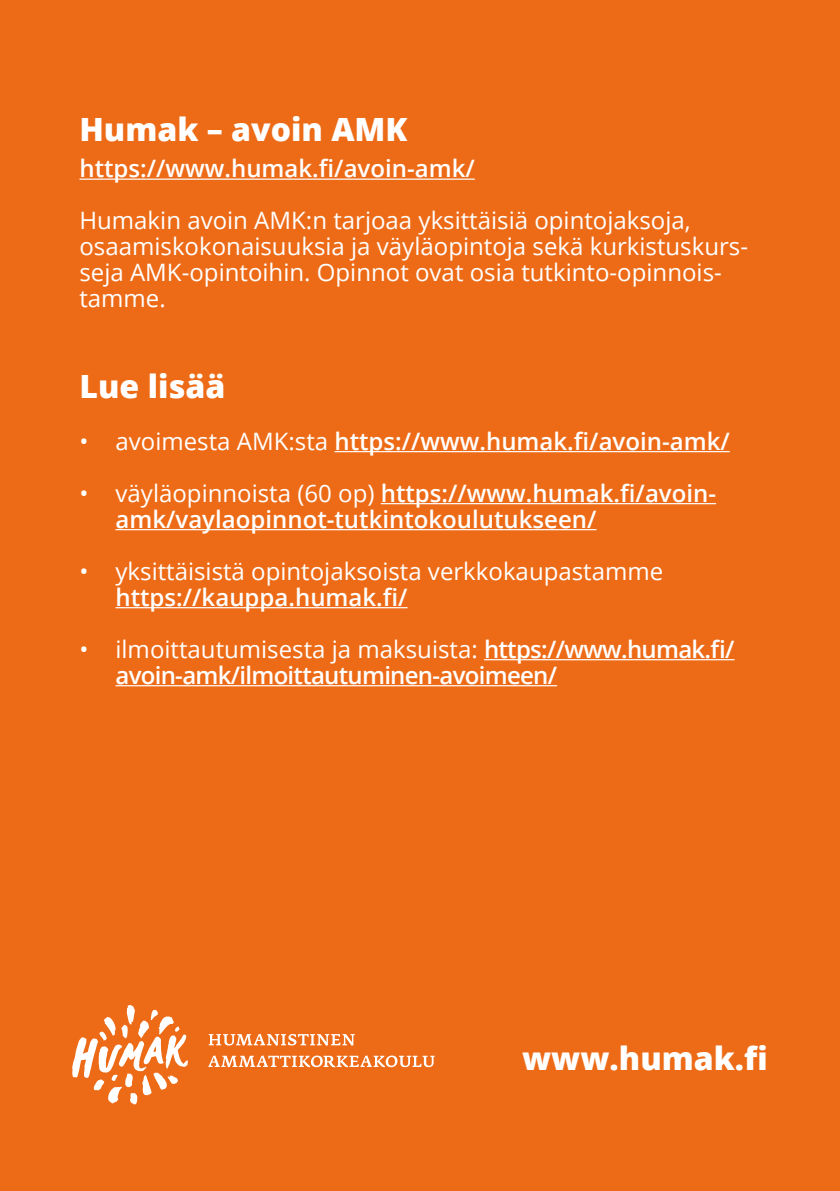
<style>
.page{position:relative;width:840px;height:1191px;background:#fff}
.page>*{position:absolute;margin:0;border:0;box-sizing:border-box;transform-origin:0 0}
.t1{font:800 32px "Open Sans";color:#fff}
.t2{font:24px/26px "Open Sans";color:#fff}
.t3{font:600 24px/26px "Open Sans";color:#fff}
.t4{font:600 24px/26px "Open Sans";letter-spacing:-.03em;color:#fff}
.s1{font-weight:400}
</style>
<div class="page">
<div style="left:0;top:0;width:839px;height:1191px;background:#ed6b17"></div>
<svg style="left:72px;top:1005px;width:116px;height:99px"></svg>
<svg style="left:208px;top:1033px;width:146px;height:12px"></svg>
<svg style="left:208px;top:1055px;width:226px;height:12px"></svg>
<hr style="left:79px;top:178px;width:395px;height:2px;background:#fff">
<hr style="left:334px;top:451px;width:395px;height:1px;background:#fff">
<hr style="left:380px;top:503px;width:335px;height:1px;background:#fff">
<hr style="left:115px;top:529px;width:481px;height:1px;background:#fff">
<hr style="left:115px;top:607px;width:292px;height:1px;background:#fff">
<hr style="left:484px;top:659px;width:250px;height:1px;background:#fff">
<hr style="left:115px;top:685px;width:442px;height:1px;background:#fff">
<h1 class="t1" style="left:79px;top:105px;width:329px">Humak – avoin AMK</h1>
<p class="t3" style="left:79px;top:155px;width:396px">https://www.humak.fi/avoin-amk/</p>
<p class="t2" style="left:79px;top:207px;width:669px">Humakin avoin AMK:n tarjoaa yksittäisiä opintojaksoja, osaamiskokonaisuuksia ja väyläopintoja sekä kurkistuskurs&shy;seja AMK-opintoihin. Opinnot ovat osia tutkinto-opinnois&shy;tamme.</p>
<h1 class="t1" style="left:79px;top:362px;width:147px">Lue lisää</h1>
<p class="t3" style="left:79px;top:427px;width:651px"><span class="s1">• avoimesta AMK:sta</span> https://www.humak.fi/avoin-amk/</p>
<p class="t3" style="left:115px;top:479px;width:602px;text-indent:-36px"><span class="s1">• väyläopinnoista (60 op)</span> https://www.humak.fi/avoin&shy;amk/vaylaopinnot-tutkintokoulutukseen/</p>
<p class="t2" style="left:79px;top:557px;width:585px">• yksittäisistä opintojaksoista verkkokaupastamme</p>
<p class="t3" style="left:115px;top:583px;width:293px">https://kauppa.humak.fi/</p>
<p class="t4" style="left:115px;top:635px;width:620px;text-indent:-36px"><span class="s1">• ilmoittautumisesta ja maksuista:</span> https://www.humak.fi/ avoin-amk/ilmoittautuminen-avoimeen/</p>
<h1 class="t1" style="left:522px;top:1033px;width:247px">www.humak.fi</h1>
</div>
